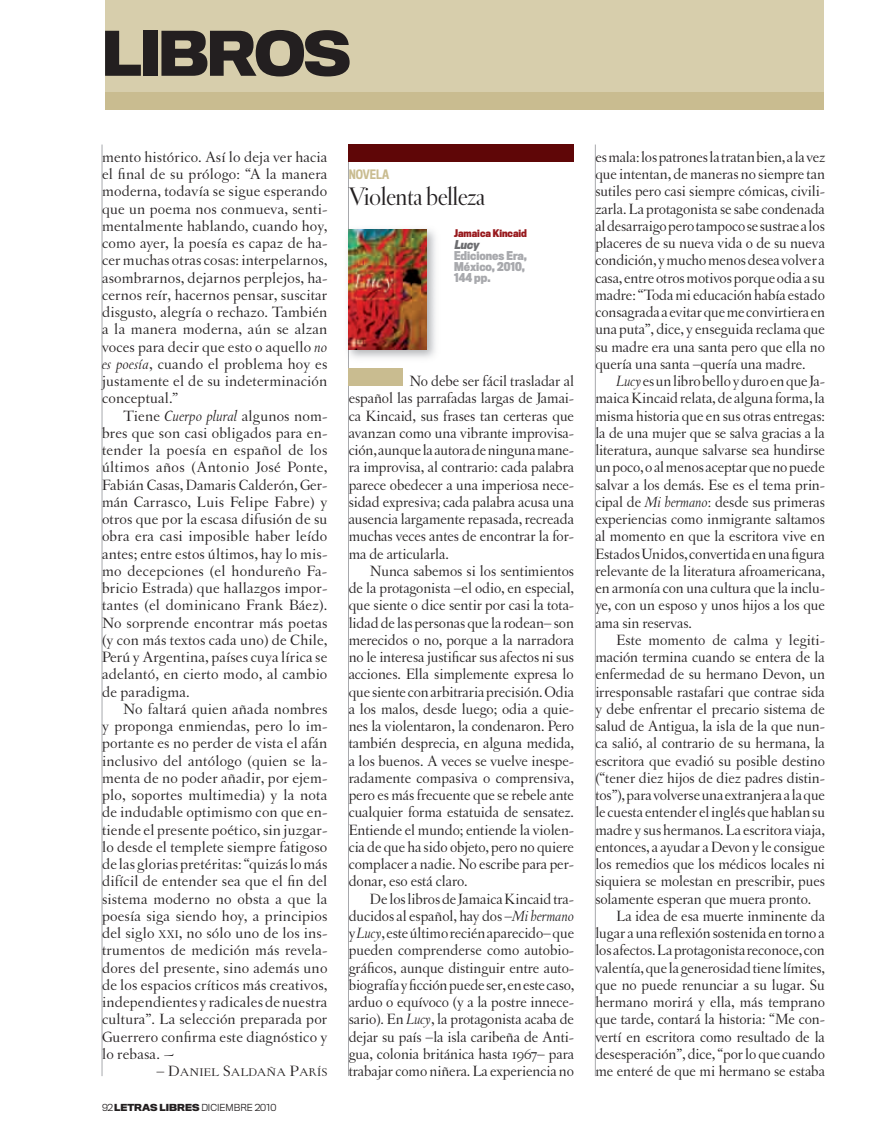
<style>
.page{position:relative;width:893px;height:1148px;background:#fff}
.page>*{position:absolute;margin:0;border:0;box-sizing:border-box;transform-origin:0 0}
.t1{font:700 57px "Titling Gothic FB Normal";letter-spacing:-.04em;color:#231f20}
.t2{font:27px "Letras Display";letter-spacing:-.01em;color:#231f20}
.t3{font:15.75px/17.2px "Letras Oldstyle";letter-spacing:-.005em;color:#231f20;text-align:justify}
.t4{font:500 12px "Titling Gothic FB Cond";color:#c9bc90}
.t5{font:11.85px "Letras Oldstyle Expert";letter-spacing:.015em;color:#231f20}
.t6{font:700 11.25px/11.2px "Titling Gothic FB Cond";color:#a8a9ad}
.t7{font:italic 700 11.25px "Titling Gothic FB Cond";color:#6c6d70}
.t8{font:700 9.75px "Titling Gothic FB Cond";color:#981a1e}
.t9{font:300 9px "Titling Gothic FB Normal";color:#231f20}
.s1{font-style:italic}
.s2{font-size:11.85px}
.s3{font-size:15.75px}
.s4{font-weight:700}
</style>
<div class="page">
<div style="left:105px;top:0;width:719px;height:110px;background:#d7ceac"></div>
<div style="left:105px;top:92px;width:719px;height:18px;background:#c9bc90"></div>
<hr style="left:102px;top:145px;width:1px;height:931px;background:#a8a9ad">
<hr style="left:348px;top:145px;width:1px;height:931px;background:#a8a9ad">
<hr style="left:595px;top:145px;width:1px;height:931px;background:#a8a9ad">
<div style="left:349px;top:145px;width:225px;height:17px;background:#5f0607"></div>
<div style="left:349px;top:369px;width:54px;height:17px;background:#c9bc90"></div>
<img style="left:349px;top:229px;width:87px;height:129px">
<img style="left:348px;top:229px;width:1px;height:121px">
<img style="left:349px;top:230px;width:77px;height:119px">
<h1 class="t1" style="left:102px;top:18px;width:251px">LIBROS</h1>
<p class="t3" style="left:102px;top:148px;width:227px">mento histórico. Así lo deja ver hacia el final de su prólogo: “A la manera moderna, todavía se sigue esperando que un poema nos conmueva, senti&shy;mentalmente hablando, cuando hoy, como ayer, la poesía es capaz de ha&shy;cer muchas otras cosas: interpelarnos, asombrarnos, dejarnos perplejos, ha&shy;cernos reír, hacernos pensar, suscitar disgusto, alegría o rechazo. También a la manera moderna, aún se alzan voces para decir que esto o aquello <span class="s1">no es poesía</span>, cuando el problema hoy es justamente el de su indeterminación conceptual.”</p>
<p class="t3" style="left:102px;top:407px;width:227px;text-indent:21px">Tiene <span class="s1">Cuerpo plural</span> algunos nom&shy;bres que son casi obligados para en&shy;tender la poesía en español de los últimos años (Antonio José Ponte, Fabián Casas, Damaris Calderón, Ger&shy;mán Carrasco, Luis Felipe Fabre) y otros que por la escasa difusión de su obra era casi imposible haber leído antes; entre estos últimos, hay lo mis&shy;mo decepciones (el hondureño Fa&shy;bricio Estrada) que hallazgos impor&shy;tantes (el dominicano Frank Báez).<br>No sorprende encontrar más poetas (y con más textos cada uno) de Chile, Perú y Argentina, países cuya lírica se adelantó, en cierto modo, al cambio de paradigma.</p>
<p class="t3" style="left:102px;top:700px;width:227px;text-indent:21px">No faltará quien añada nombres y proponga enmiendas, pero lo im&shy;portante es no perder de vista el afán inclusivo del antólogo (quien se la&shy;menta de no poder añadir, por ejem&shy;plo, soportes multimedia) y la nota de indudable optimismo con que en&shy;tiende el presente poético, sin juzgar&shy;lo desde el templete siempre fatigoso de las glorias pretéritas: “quizás lo más difícil de entender sea que el fin del sistema moderno no obsta a que la poesía siga siendo hoy, a principios del siglo <span class="s2">XXI</span>, no sólo uno de los ins&shy;trumentos de medición más revela&shy;dores del presente, sino además uno de los espacios críticos más creativos, independientes y radicales de nuestra cultura”. La selección preparada por Guerrero confirma este diagnóstico y lo rebasa. ~</p>
<p class="t5" style="left:156px;top:1066px;width:172px"><span class="s3">– D</span>ANIEL <span class="s3">S</span>ALDAÑA <span class="s3">P</span>ARÍS</p>
<p class="t9" style="left:102px;top:1102px;width:176px">92 <span class="s4">LETRAS LIBRES</span> DICIEMBRE 2010</p>
<p class="t4" style="left:349px;top:167px;width:42px">NOVELA</p>
<h2 class="t2" style="left:349px;top:181px;width:138px">Violenta belleza</h2>
<p class="t8" style="left:454px;top:228px;width:74px">Jamaica Kincaid</p>
<p class="t7" style="left:454px;top:237px;width:29px">Lucy</p>
<p class="t6" style="left:454px;top:250px;width:75px">Ediciones Era,<br>México, 2010,<br>144 pp.</p>
<p class="t3" style="left:349px;top:372px;width:227px;text-indent:61px">No debe ser fácil trasladar al español las parrafadas largas de Jamai&shy;ca Kincaid, sus frases tan certeras que avanzan como una vibrante improvisa&shy;ción, aunque la autora de ninguna mane&shy;ra improvisa, al contrario: cada palabra parece obedecer a una imperiosa nece&shy;sidad expresiva; cada palabra acusa una ausencia largamente repasada, recreada muchas veces antes de encontrar la for&shy;ma de articularla.</p>
<p class="t3" style="left:349px;top:562px;width:227px;text-indent:21px">Nunca sabemos si los sentimientos de la protagonista –el odio, en especial, que siente o dice sentir por casi la tota&shy;lidad de las personas que la rodean– son merecidos o no, porque a la narradora no le interesa justificar sus afectos ni sus acciones. Ella simplemente expresa lo que siente con arbitraria precisión. Odia a los malos, desde luego; odia a quie&shy;nes la violentaron, la condenaron. Pero también desprecia, en alguna medida, a los buenos. A veces se vuelve inespe&shy;radamente compasiva o comprensiva, pero es más frecuente que se rebele ante cualquier forma estatuida de sensatez.<br>Entiende el mundo; entiende la violen&shy;cia de que ha sido objeto, pero no quiere complacer a nadie. No escribe para per&shy;donar, eso está claro.</p>
<p class="t3" style="left:349px;top:890px;width:227px;text-indent:21px">De los libros de Jamaica Kincaid tra&shy;ducidos al español, hay dos –<span class="s1">Mi hermano </span>y <span class="s1">Lucy</span>, este último recién aparecido– que pueden comprenderse como autobio&shy;gráficos, aunque distinguir entre auto&shy;biografía y ficción puede ser, en este caso, arduo o equívoco (y a la postre innece&shy;sario). En <span class="s1">Lucy</span>, la protagonista acaba de dejar su país –la isla caribeña de Anti&shy;gua, colonia británica hasta 1967– para trabajar como niñera. La experiencia no</p>
<p class="t3" style="left:595px;top:148px;width:231px">es mala: los patrones la tratan bien, a la vez que intentan, de maneras no siempre tan sutiles pero casi siempre cómicas, civili&shy;zarla. La protagonista se sabe condenada al desarraigo pero tampoco se sustrae a los placeres de su nueva vida o de su nueva condición, y mucho menos desea volver a casa, entre otros motivos porque odia a su madre: “Toda mi educación había estado consagrada a evitar que me convirtiera en una puta”, dice, y enseguida reclama que su madre era una santa pero que ella no quería una santa –quería una madre.</p>
<p class="t3" style="left:595px;top:372px;width:231px;text-indent:21px"><span class="s1">Lucy</span> es un libro bello y duro en que Ja&shy;maica Kincaid relata, de alguna forma, la misma historia que en sus otras entregas: la de una mujer que se salva gracias a la literatura, aunque salvarse sea hundirse un poco, o al menos aceptar que no puede salvar a los demás. Ese es el tema prin&shy;cipal de <span class="s1">Mi hermano</span>: desde sus primeras experiencias como inmigrante saltamos al momento en que la escritora vive en Estados Unidos, convertida en una figura relevante de la literatura afroamericana, en armonía con una cultura que la inclu&shy;ye, con un esposo y unos hijos a los que ama sin reservas.</p>
<p class="t3" style="left:616px;top:631px;width:210px">Este momento de calma y legiti-</p>
<p class="t3" style="left:595px;top:648px;width:231px">mación termina cuando se entera de la</p>
<p class="t3" style="left:595px;top:666px;width:231px">enfermedad de su hermano Devon, un</p>
<p class="t3" style="left:595px;top:683px;width:231px">irresponsable rastafari que contrae sida</p>
<p class="t3" style="left:595px;top:700px;width:231px">y debe enfrentar el precario sistema de</p>
<p class="t3" style="left:595px;top:717px;width:231px">salud de Antigua, la isla de la que nun-</p>
<p class="t3" style="left:595px;top:735px;width:231px">ca salió, al contrario de su hermana, la</p>
<p class="t3" style="left:595px;top:752px;width:231px">escritora que evadió su posible destino</p>
<p class="t3" style="left:595px;top:769px;width:231px">(“tener diez hijos de diez padres distin-</p>
<p class="t3" style="left:595px;top:786px;width:231px">tos”), para volverse una extranjera a la que</p>
<p class="t3" style="left:595px;top:804px;width:231px">le cuesta entender el inglés que hablan su</p>
<p class="t3" style="left:595px;top:821px;width:231px">madre y sus hermanos. La escritora viaja,</p>
<p class="t3" style="left:595px;top:838px;width:231px">entonces, a ayudar a Devon y le consigue</p>
<p class="t3" style="left:595px;top:855px;width:231px">los remedios que los médicos locales ni</p>
<p class="t3" style="left:595px;top:873px;width:231px">siquiera se molestan en prescribir, pues</p>
<p class="t3" style="left:595px;top:890px;width:217px">solamente esperan que muera pronto.</p>
<p class="t3" style="left:616px;top:907px;width:210px">La idea de esa muerte inminente da</p>
<p class="t3" style="left:595px;top:924px;width:231px">lugar a una reflexión sostenida en torno a</p>
<p class="t3" style="left:595px;top:942px;width:231px">los afectos. La protagonista reconoce, con</p>
<p class="t3" style="left:595px;top:959px;width:231px">valentía, que la generosidad tiene límites,</p>
<p class="t3" style="left:595px;top:976px;width:231px">que no puede renunciar a su lugar. Su</p>
<p class="t3" style="left:595px;top:993px;width:231px">hermano morirá y ella, más temprano</p>
<p class="t3" style="left:595px;top:1011px;width:231px">que tarde, contará la historia: “Me con-</p>
<p class="t3" style="left:595px;top:1028px;width:231px">vertí en escritora como resultado de la</p>
<p class="t3" style="left:595px;top:1045px;width:231px">desesperación”, dice, “por lo que cuando</p>
<p class="t3" style="left:595px;top:1062px;width:231px">me enteré de que mi hermano se estaba</p>
</div>
